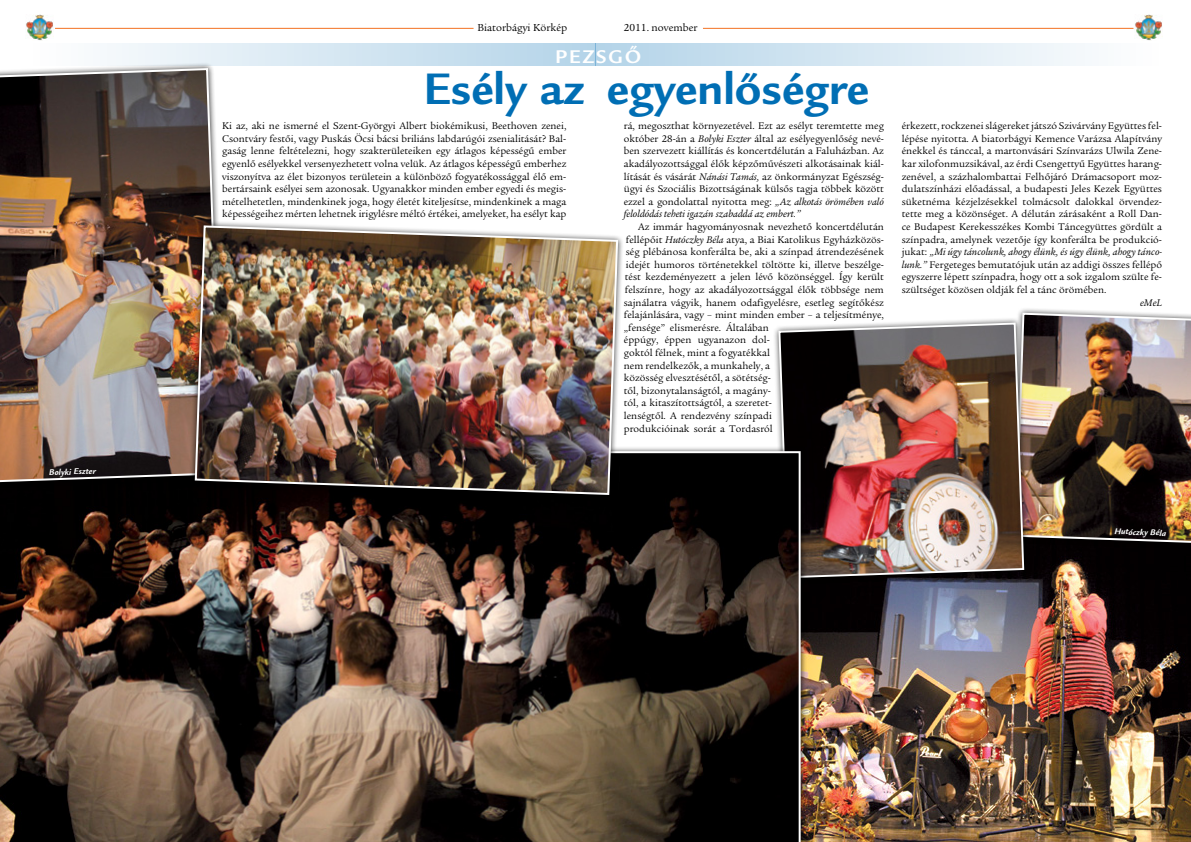
<style>
.page{position:relative;width:1191px;height:842px;background:#fff}
.page>*{position:absolute;margin:0;border:0;box-sizing:border-box;transform-origin:0 0}
.t1{font:700 48px "ITC Legacy Sans";color:#006eb4}
.t2{font:700 20px "ITC Legacy Sans";color:#fff}
.t3{font:11px "ITC Legacy Serif";color:#000}
.t4{font:10.5px/12.6px "ITC Legacy Serif";letter-spacing:.005em;color:#000;text-align:justify}
.t5{font:italic 10.5px "ITC Legacy Serif";color:#000}
.t6{font:italic 700 9px "ITC Legacy Sans";color:#fff}
.s1{font-style:italic}
</style>
<div class="page">
<hr style="left:55px;top:28px;width:418px;height:1px;background:#f37121">
<hr style="left:703px;top:28px;width:430px;height:1px;background:#f37121">
<img style="left:26px;top:15px;width:28px;height:25px">
<img style="left:1135px;top:15px;width:27px;height:25px">
<img style="left:806px;top:549px;width:385px;height:293px">
<div style="left:595px;top:43px;width:567px;height:23px;background:linear-gradient(to right,#b3d3e8,#fffefe)"></div>
<div style="left:28px;top:43px;width:567px;height:23px;background:linear-gradient(to right,#fff,#b4d4e8)"></div>
<div style="left:1008px;top:307px;width:183px;height:242px;background:#000;opacity:.75"></div>
<img style="left:1013px;top:312px;width:178px;height:232px">
<div style="left:772px;top:317px;width:258px;height:267px;background:#000;opacity:.75"></div>
<img style="left:777px;top:322px;width:248px;height:257px">
<img style="left:0;top:451px;width:800px;height:391px">
<div style="left:0;top:62px;width:228px;height:426px;background:#000;opacity:.75"></div>
<img style="left:0;top:67px;width:223px;height:416px">
<div style="left:189px;top:219px;width:435px;height:282px;background:#000;opacity:.75"></div>
<img style="left:194px;top:224px;width:425px;height:272px">
<p class="t6" style="left:49px;top:467px;width:48px;rotate:-2deg">Bolyki Eszter</p>
<p class="t3" style="left:477px;top:22px;width:91px">Biatorbágyi Körkép</p>
<p class="t3" style="left:624px;top:22px;width:75px">2011. november</p>
<h2 class="t2" style="left:555px;top:45px;width:14px">Pezs</h2>
<h2 class="t2" style="left:608px;top:45px;width:29px">gő</h2>
<h1 class="t1" style="left:607px;top:61px;width:264px">egyenlőségre</h1>
<p class="t4" style="left:624px;top:120px;width:262px">rá, megoszthat környezetével. Ezt az esélyt teremtette meg október 28-án a <span class="s1">Bolyki Eszter</span> által az esélyegyenlőség nevé&shy;ben szervezett kiállítás és koncertdélután a Faluházban. Az akadályozottsággal élők képzőművészeti alkotásainak kiál&shy;lítását és vásárát <span class="s1">Nánási Tamás,</span> az önkormányzat Egészség&shy;ügyi és Szociális Bizottságának külsős tagja többek között ezzel a gondolattal nyitotta meg: <span class="s1">„Az alkotás örömében való feloldódás teheti igazán szabaddá az embert.”</span></p>
<p class="t4" style="left:624px;top:220px;width:262px;text-align:left;text-indent:14px">Az immár hagyományosnak nevezhető koncertdélután fellépőit <span class="s1">Hutóczky Béla</span> atya, a Biai Katolikus Egyházközös&shy;ség plébánosa konferálta be, aki a színpad átrendezésének idejét humoros történetekkel töltötte ki, illetve beszélge&shy;tést kezdeményezett a jelen lévő közönséggel. Így került felszínre, hogy az akadályozottsággal élők többsége nem sajnálatra vágyik, hanem odafigyelésre, esetleg segítőkész felajánlására, vagy – mint minden ember – a teljesítménye, „fensége” elismerésre. Általában<br>éppúgy, éppen ugyanazon dol-<br>goktól félnek, mint a fogyatékkal<br>nem rendelkezők, a munkahely, a<br>közösség elvesztésétől, a sötétség-<br>től, bizonytalanságtól, a magány-<br>tól, a kitaszítottságtól, a szeretet-<br>lenségtől. A rendezvény színpadi<br>produkcióinak sorát a Tordasról</p>
<h1 class="t1" style="left:423px;top:61px;width:162px">Esély az</h1>
<p class="t4" style="left:222px;top:120px;width:346px">Ki az, aki ne ismerné el Szent-Györgyi Albert biokémikusi, Beethoven zenei, Csontváry festői, vagy Puskás Öcsi bácsi briliáns labdarúgói zsenialitását? Bal&shy;gaság lenne feltételezni, hogy szakterületeiken egy átlagos képességű ember egyenlő esélyekkel versenyezhetett volna velük. Az átlagos képességű emberhez viszonyítva az élet bizonyos területein a különböző fogyatékossággal élő em&shy;bertársaink esélyei sem azonosak. Ugyanakkor minden ember egyedi és megis&shy;mételhetetlen, mindenkinek joga, hogy életét kiteljesítse, mindenkinek a maga képességeihez mérten lehetnek irigylésre méltó értékei, amelyeket, ha esélyt kap</p>
<p class="t4" style="left:901px;top:120px;width:262px">érkezett, rockzenei slágereket játszó Szivárvány Együttes fel&shy;lépése nyitotta. A biatorbágyi Kemence Varázsa Alapítvány énekkel és tánccal, a martonvásári Színvarázs Ulwila Zene&shy;kar xilofonmuzsikával, az érdi Csengettyű Együttes harang&shy;zenével, a százhalombattai Felhőjáró Drámacsoport moz&shy;dulatszínházi előadással, a budapesti Jeles Kezek Együttes süketnéma kézjelzésekkel tolmácsolt dalokkal örvendez&shy;tette meg a közönséget. A délután zárásaként a Roll Dan&shy;ce Budapest Kerekesszékes Kombi Táncegyüttes gördült a színpadra, amelynek vezetője így konferálta be produkció&shy;jukat: <span class="s1">„Mi úgy táncolunk, ahogy élünk, és úgy élünk, ahogy tánco&shy;lunk.”</span> Fergeteges bemutatójuk után az addigi összes fellépő egyszerre lépett színpadra, hogy ott a sok izgalom szülte fe&shy;szültséget közösen oldják fel a tánc örömében.</p>
<p class="t5" style="left:1140px;top:296px;width:23px">eMeL</p>
<p class="t6" style="left:1114px;top:526px;width:53px;rotate:2deg">Hutóczky Béla</p>
</div>
